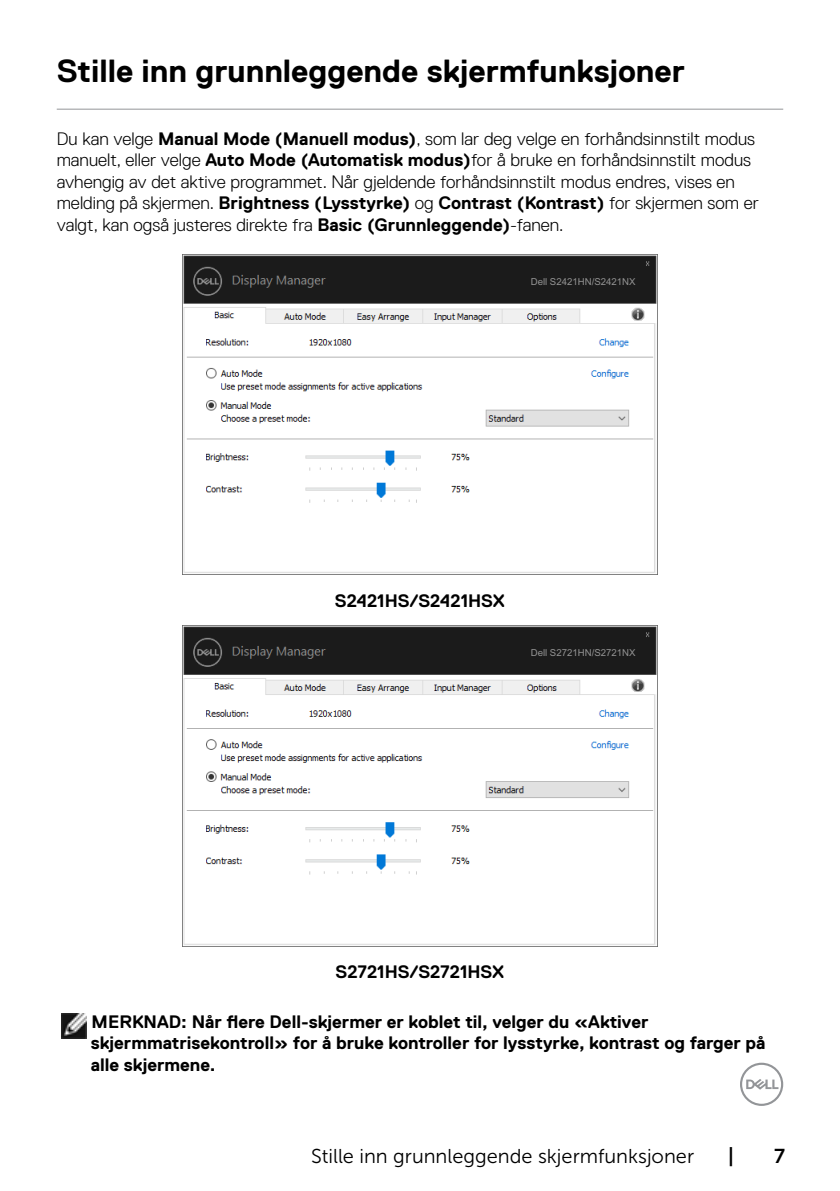
<style>
.page{position:relative;width:840px;height:1191px;background:#fff}
.page>*{position:absolute;margin:0;border:0;box-sizing:border-box;transform-origin:0 0}
.t1{font:700 32px "Dell Replica";color:#000}
.t2{font:20px "Museo Sans For Dell 300";color:#000}
.t3{font:20px "Museo Sans For Dell 700";color:#000}
.t4{font:300 18px/21.6px "Dell Replica";color:#000}
.t5{font:700 18px/21.6px "Dell Replica";color:#000}
.t6{font:9.6px "Arial";color:#939393}
.s1{font-weight:700}
</style>
<div class="page">
<svg style="left:740px;top:1062px;width:42px;height:44px"></svg>
<hr style="left:57px;top:109px;width:725px;height:1px;background:#939598">
<img style="left:182px;top:255px;width:475px;height:320px">
<div style="left:539px;top:275px;width:103px;height:12px;background:#1b1b1b"></div>
<img style="left:182px;top:626px;width:475px;height:320px">
<div style="left:539px;top:646px;width:103px;height:12px;background:#1b1b1b"></div>
<img style="left:61px;top:1013px;width:26px;height:25px">
<h1 class="t1" style="left:57px;top:53px;width:629px">Stille inn grunnleggende skjermfunksjoner</h1>
<p class="t4" style="left:57px;top:128px;width:703px">Du kan velge <span class="s1">Manual Mode (Manuell modus)</span>, som lar deg velge en forhåndsinnstilt modus manuelt, eller velge <span class="s1">Auto Mode (Automatisk modus)</span>for å bruke en forhåndsinnstilt modus avhengig av det aktive programmet. Når gjeldende forhåndsinnstilt modus endres, vises en melding på skjermen. <span class="s1">Brightness (Lysstyrke)</span> og <span class="s1">Contrast (Kontrast)</span> for skjermen som er valgt, kan også justeres direkte fra <span class="s1">Basic (Grunnleggende)</span>-fanen.</p>
<p class="t6" style="left:530px;top:276px;width:106px">Dell S2421HN/S2421NX</p>
<p class="t5" style="left:335px;top:589px;width:171px">S2421HS/S2421HSX</p>
<p class="t6" style="left:530px;top:647px;width:106px">Dell S2721HN/S2721NX</p>
<p class="t5" style="left:335px;top:960px;width:170px">S2721HS/S2721HSX</p>
<p class="t5" style="left:91px;top:1010px;width:675px">MERKNAD: Når flere Dell-skjermer er koblet til, velger du «Aktiver skjermmatrisekontroll» for å bruke kontroller for lysstyrke, kontrast og farger på alle skjermene.</p>
<p class="t2" style="left:311px;top:1145px;width:384px">Stille inn grunnleggende skjermfunksjoner</p>
<p class="t3" style="left:727px;top:1144px;width:7px">|</p>
<p class="t3" style="left:773px;top:1144px;width:12px">7</p>
</div>
